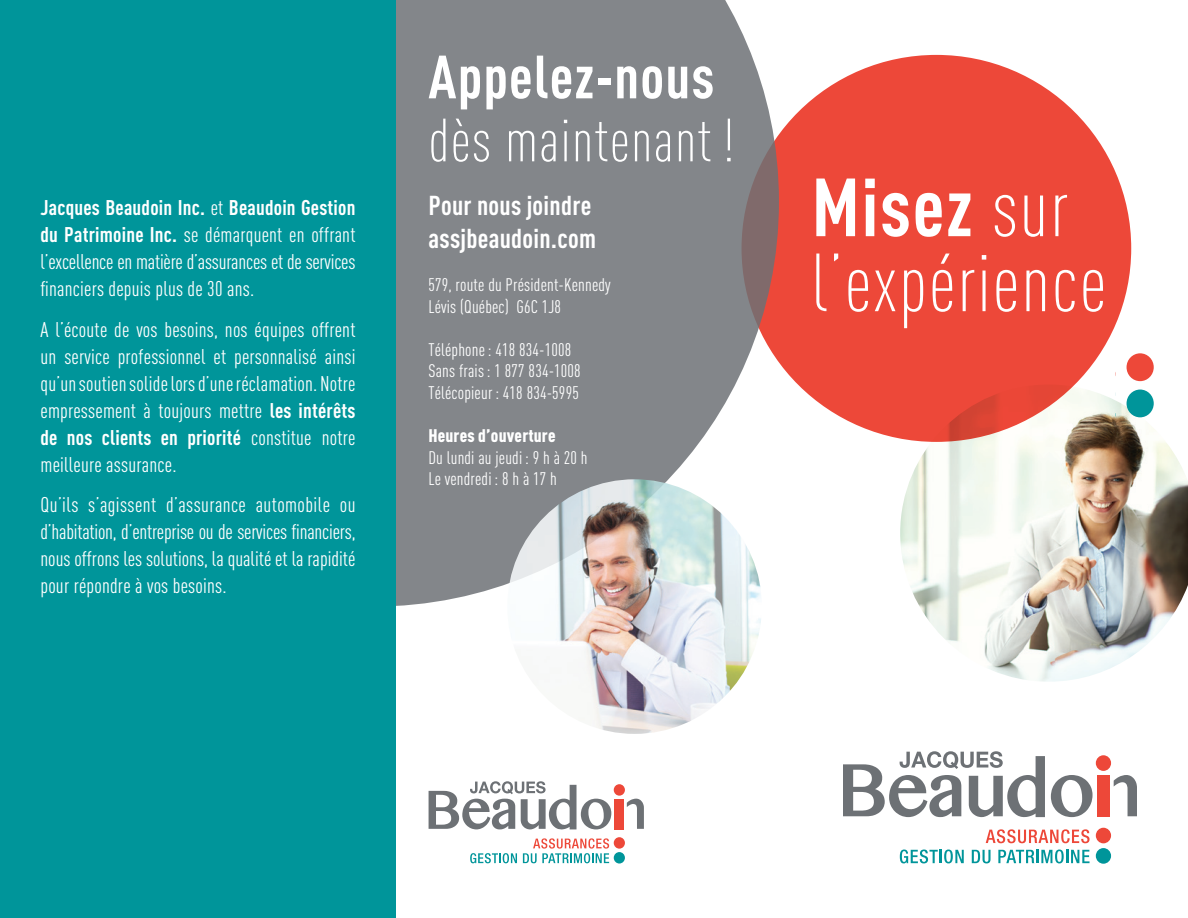
<style>
.page{position:relative;width:1188px;height:918px;background:#fff}
.page>*{position:absolute;margin:0;border:0;box-sizing:border-box;transform-origin:0 0}
.t1{font:300 condensed 81px/75px "DINOT";letter-spacing:.02em;color:#fff}
.t2{font:300 condensed 60px "DINOT";letter-spacing:.02em;color:#fff}
.t3{font:700 condensed 60px "DINOT";letter-spacing:.02em;color:#fff}
.t4{font:700 condensed 27px/32.4px "DINOT";letter-spacing:.01em;color:#fff}
.t5{font:condensed 21px/27px "DINOT";letter-spacing:.01em;color:#fff;text-align:justify}
.t6{font:condensed 18px/21.6px "DINOT";letter-spacing:.01em;color:#fff}
.t7{font:900 condensed 18px "DINOT";letter-spacing:.01em;color:#fff}
.s1{font-weight:700}
</style>
<div class="page">
<img style="left:900px;top:385px;width:288px;height:297px">
<div style="left:742px;top:55px;width:389px;height:387px;background:#ed4839;border-radius:50%"></div>
<svg style="left:1051px;top:775px;width:42px;height:42px"></svg>
<svg style="left:986px;top:829px;width:104px;height:14px"></svg>
<div style="left:1097px;top:775px;width:13px;height:42px;background:#ed4839"></div>
<svg style="left:1114px;top:775px;width:23px;height:41px"></svg>
<svg style="left:843px;top:751px;width:202px;height:66px"></svg>
<div style="left:1096px;top:828px;width:15px;height:15px;background:#ed4839;border-radius:50%"></div>
<div style="left:1096px;top:755px;width:15px;height:16px;background:#ed4839;border-radius:50%"></div>
<div style="left:1096px;top:848px;width:15px;height:16px;background:#00959a;border-radius:50%"></div>
<svg style="left:900px;top:850px;width:64px;height:13px"></svg>
<svg style="left:972px;top:850px;width:19px;height:13px"></svg>
<svg style="left:998px;top:850px;width:92px;height:13px"></svg>
<div style="left:1127px;top:353px;width:27px;height:28px;background:#ed4839;border-radius:50%"></div>
<div style="left:1127px;top:390px;width:27px;height:27px;background:#00959a;border-radius:50%"></div>
<svg style="left:396px;top:0;width:383px;height:606px;background:#8f9093"></svg>
<div style="left:615px;top:799px;width:9px;height:30px;background:#ed4839"></div>
<svg style="left:627px;top:799px;width:17px;height:30px"></svg>
<svg style="left:429px;top:781px;width:182px;height:49px"></svg>
<div style="left:614px;top:837px;width:11px;height:12px;background:#ed4839;border-radius:50%"></div>
<div style="left:614px;top:784px;width:11px;height:12px;background:#ed4839;border-radius:50%"></div>
<div style="left:614px;top:852px;width:11px;height:12px;background:#00959a;border-radius:50%"></div>
<svg style="left:470px;top:853px;width:47px;height:10px"></svg>
<svg style="left:523px;top:838px;width:86px;height:25px"></svg>
<img style="left:507px;top:479px;width:255px;height:255px;border-radius:127px">
<div style="left:0;top:0;width:396px;height:918px;background:#00959a"></div>
<p class="t5" style="left:40px;top:194px;width:317px"><span class="s1">Jacques Beaudoin Inc.</span> et <span class="s1">Beaudoin Gestion du Patrimoine Inc.</span> se démarquent en offrant l’excellence en matière d’assurances et de services financiers depuis plus de 30 ans.</p>
<p class="t5" style="left:40px;top:316px;width:317px">A l’écoute de vos besoins, nos équipes offrent un service professionnel et personnalisé ainsi qu’un soutien solide lors d’une réclamation. Notre empressement à toujours mettre <span class="s1">les intérêts de nos clients en priorité</span> constitue notre meilleure assurance.</p>
<p class="t5" style="left:40px;top:491px;width:317px">Qu’ils s’agissent d’assurance automobile ou d’habitation, d’entreprise ou de services financiers, nous offrons les solutions, la qualité et la rapidité pour répondre à vos besoins.</p>
<h2 class="t3" style="left:428px;top:41px;width:288px">Appelez-nous</h2>
<h2 class="t2" style="left:428px;top:106px;width:308px">dès maintenant !</h2>
<p class="t4" style="left:428px;top:189px;width:169px">Pour nous joindre assjbeaudoin.com</p>
<p class="t6" style="left:428px;top:274px;width:184px">579, route du Président-Kennedy<br>Lévis (Québec) G6C 1J8</p>
<p class="t6" style="left:428px;top:339px;width:154px">Téléphone: 418 834-1008<br>Sans frais: 1 877 834-1008<br>Télécopieur : 418 834-5995</p>
<p class="t7" style="left:428px;top:425px;width:129px">Heures d’ouverture</p>
<p class="t6" style="left:428px;top:447px;width:161px">Du lundi au jeudi : 9 h à 20 h<br>Le vendredi : 8 h à 17 h</p>
<h1 class="t1" style="left:812px;top:171px;width:297px"><span class="s1">Misez</span> sur l’expérience</h1>
</div>
